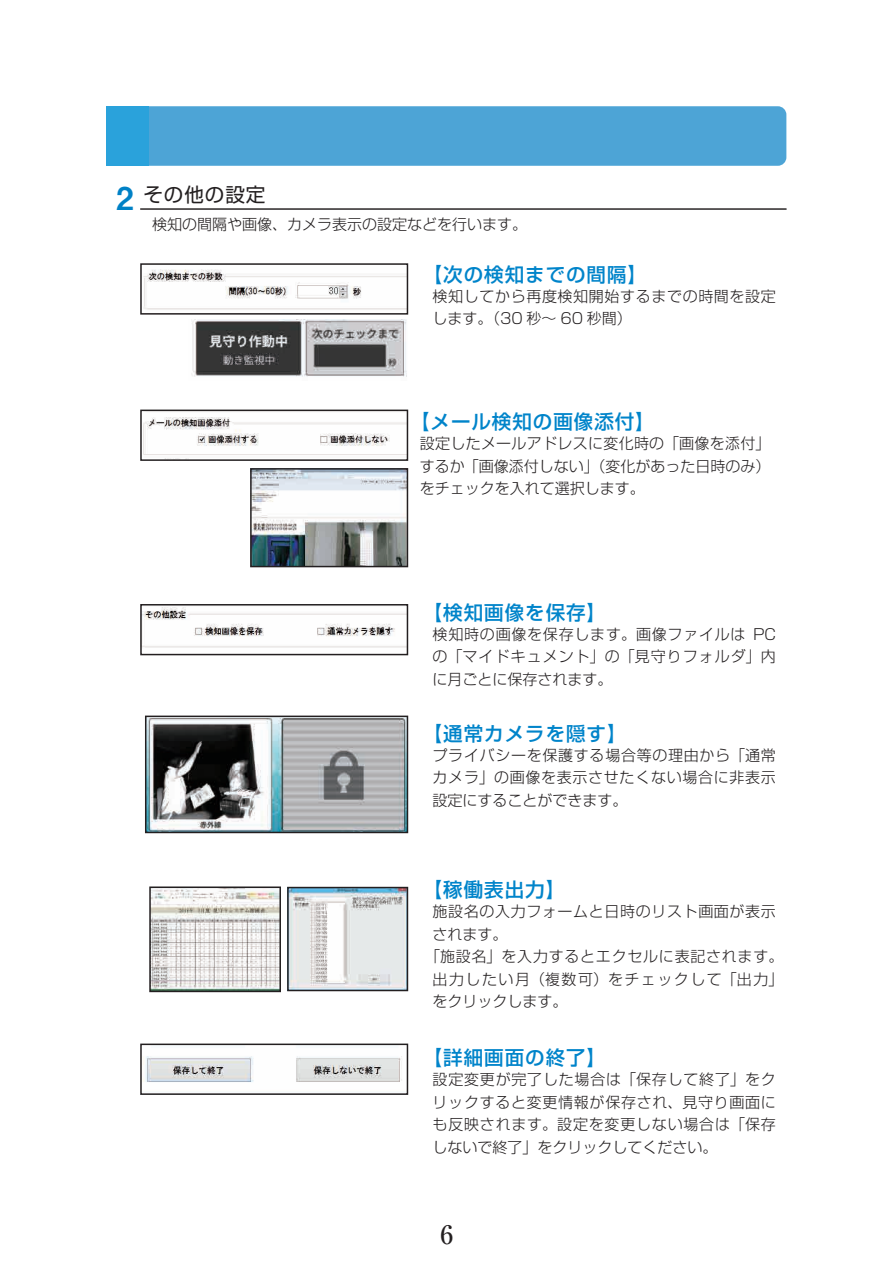
<style>
.page{position:relative;width:893px;height:1263px;background:#fff}
.page>*{position:absolute;margin:0;border:0;box-sizing:border-box;transform-origin:0 0}
.t1{font:500 25.5px "Ryumin Pro";color:#231f20}
.t2{font:500 19.5px "Shin Go Pro";letter-spacing:.05em;color:#0084ca}
.t3{font:19.5px "Shin Go Pro";letter-spacing:.05em;color:#231f20}
.t4{font:300 15px/22.5px "Shin Go Pro";letter-spacing:.04em;color:#231f20;text-align:justify}
.t5{font:300 15px "Shin Go Pro";color:#231f20}
.t6{font:300 15px "Shin Go Pro";letter-spacing:.1em;color:#231f20}
.s1{font-family:"Midashi Go Pro MB31";font-size:31.5px;color:#0081c6}
</style>
<div class="page">
<svg style="left:191px;top:319px;width:216px;height:58px;background:#7c7d7e"></svg>
<div style="left:106px;top:106px;width:680px;height:60px;background:#4da4d6;border-radius:9px"></div>
<hr style="left:140px;top:208px;width:646px;height:2px;background:#231f20">
<img style="left:143px;top:269px;width:262px;height:41px">
<div style="left:140px;top:263px;width:268px;height:52px;border:2px solid #231f20"></div>
<img style="left:143px;top:417px;width:262px;height:38px">
<div style="left:140px;top:410px;width:268px;height:51px;border:2px solid #231f20"></div>
<img style="left:143px;top:607px;width:262px;height:41px">
<div style="left:140px;top:604px;width:268px;height:51px;border:2px solid #231f20"></div>
<img style="left:143px;top:1056px;width:259px;height:26px">
<div style="left:140px;top:1043px;width:268px;height:52px;border:2px solid #231f20"></div>
<img style="left:253px;top:471px;width:152px;height:93px">
<div style="left:250px;top:468px;width:158px;height:99px;border:2px solid #231f20"></div>
<img style="left:148px;top:719px;width:257px;height:111px">
<div style="left:145px;top:716px;width:263px;height:117px;border:2px solid #231f20"></div>
<img style="left:290px;top:890px;width:115px;height:98px">
<div style="left:287px;top:887px;width:121px;height:104px;border:2px solid #231f20"></div>
<svg style="left:152px;top:889px;width:126px;height:100px"></svg>
<div style="left:149px;top:886px;width:132px;height:106px;border:2px solid #231f20"></div>
<div style="left:106px;top:106px;width:43px;height:60px;background:#2aa2db"></div>
<h2 class="t3" style="left:116px;top:179px;width:151px"><span class="s1">2</span> その他の設定</h2>
<p class="t5" style="left:152px;top:212px;width:376px">検知の間隔や画像、カメラ表示の設定などを行います。</p>
<h2 class="t2" style="left:423px;top:258px;width:226px">【次の検知までの間隔】</h2>
<p class="t4" style="left:433px;top:283px;width:345px">検知してから再度検知開始するまでの時間を設定します。（30 秒～ 60 秒間）</p>
<h2 class="t2" style="left:410px;top:406px;width:246px">【メール検知の画像添付】</h2>
<p class="t4" style="left:420px;top:430px;width:352px">設定したメールアドレスに変化時の「画像を添付」するか「画像添付しない」（変化があった日時のみ）をチェックを入れて選択します。</p>
<h2 class="t2" style="left:423px;top:596px;width:185px">【検知画像を保存】</h2>
<p class="t4" style="left:433px;top:621px;width:345px">検知時の画像を保存します。画像ファイルは PCの「マイドキュメント」の「見守りフォルダ」内に月ごとに保存されます。</p>
<h2 class="t2" style="left:423px;top:717px;width:205px">【通常カメラを隠す】</h2>
<p class="t4" style="left:433px;top:742px;width:345px">プライバシーを保護する場合等の理由から「通常カメラ」の画像を表示させたくない場合に非表示設定にすることができます。</p>
<h2 class="t2" style="left:423px;top:874px;width:144px">【稼働表出力】</h2>
<p class="t4" style="left:433px;top:898px;width:345px">施設名の入力フォームと日時のリスト画面が表示</p>
<p class="t4" style="left:433px;top:921px;width:76px">されます。</p>
<p class="t4" style="left:425px;top:943px;width:360px">「施設名」を入力するとエクセルに表記されます。</p>
<p class="t6" style="left:433px;top:967px;width:352px">出力したい月（複数可）をチェックして「出力」</p>
<p class="t5" style="left:433px;top:989px;width:136px">をクリックします。</p>
<h2 class="t2" style="left:423px;top:1042px;width:185px">【詳細画面の終了】</h2>
<p class="t4" style="left:433px;top:1067px;width:345px">設定変更が完了した場合は「保存して終了」をクリックすると変更情報が保存され、見守り画面にも反映されます。設定を変更しない場合は「保存しないで終了」をクリックしてください。</p>
<h1 class="t1" style="left:441px;top:1215px;width:14px">6</h1>
</div>
